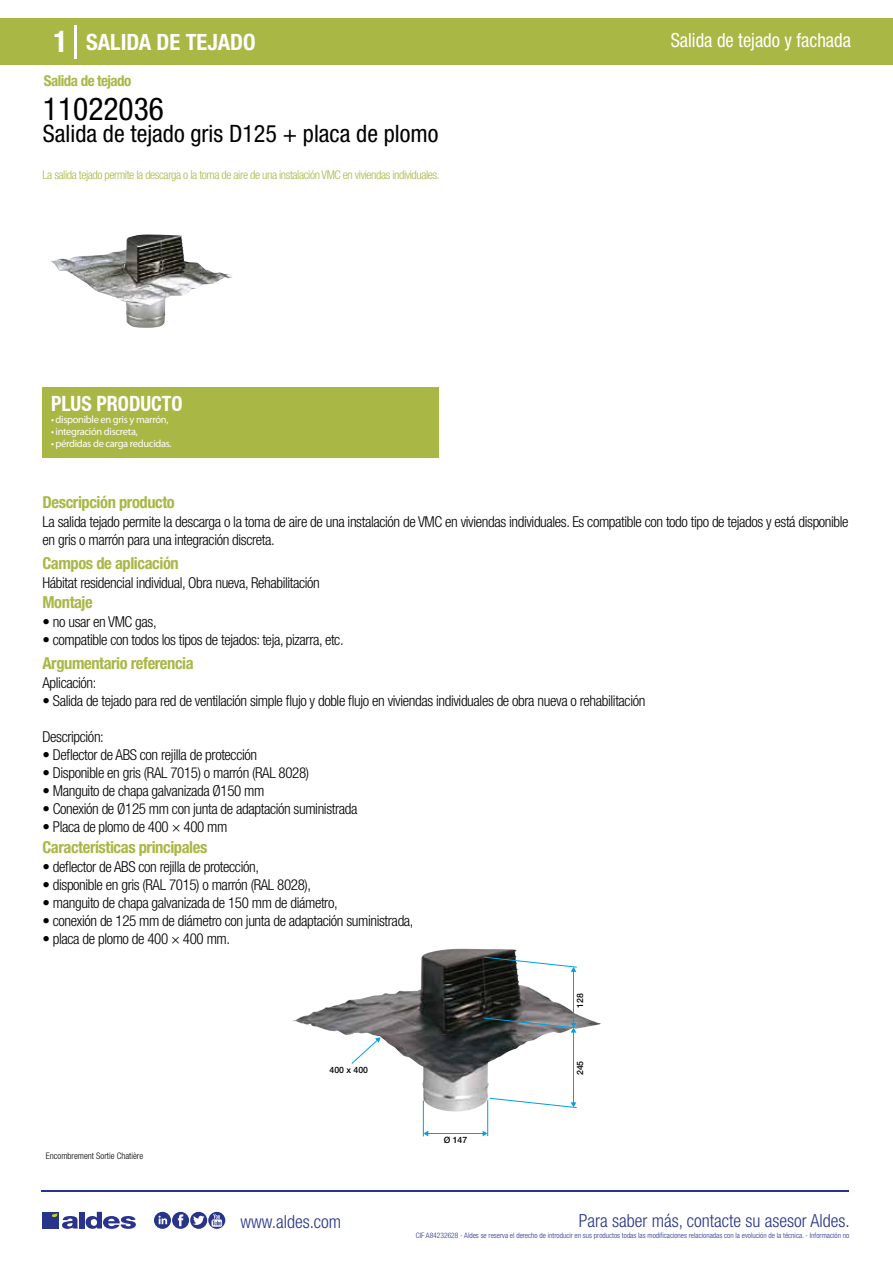
<style>
.page{position:relative;width:893px;height:1263px;background:#fff}
.page>*{position:absolute;margin:0;border:0;box-sizing:border-box;transform-origin:0 0}
.t1{font:condensed 31.5px "Helvetica Neue LT Std";color:#000}
.t2{font:condensed 24px "Helvetica Neue LT Std";color:#000}
.t3{font:700 condensed 22.5px "Helvetica Neue LT Std";color:#fff}
.t4{font:700 condensed 21px "Helvetica Neue";color:#fff;scale:.95 1}
.t5{font:condensed 19.5px "Helvetica Neue LT Std";color:#fff;scale:.95 1}
.t6{font:300 condensed 18px "Helvetica Neue";color:#28348b}
.t7{font:700 condensed 16.5px "Helvetica Neue LT Std";letter-spacing:-.025em;color:#a9b745}
.t8{font:300 condensed 15px/18px "Helvetica Neue LT Std";letter-spacing:-.025em;color:#000}
.t9{font:700 condensed 15px "Helvetica Neue LT Std";letter-spacing:-.035em;color:#a9b745}
.t10{font:300 condensed 12px "Helvetica Neue LT Std";letter-spacing:-.035em;color:#a9b745}
.t11{font:10.5px "Myriad Pro";letter-spacing:-.03em;color:#fff}
.t12{font:300 condensed 9px "Helvetica Neue";color:#000}
.t13{font:500 8.7px "Helvetica Neue";color:#000}
.t14{font:300 condensed 7.5px "Helvetica Neue";color:#28348b}
.s1{font-size:30px}
</style>
<div class="page">
<div style="left:0;top:18px;width:893px;height:46px;background:#a9b745"></div>
<div style="left:43px;top:387px;width:396px;height:70px;background:#a9b745"></div>
<hr style="left:74px;top:25px;width:2px;height:33px;background:#fff">
<img style="left:51px;top:234px;width:181px;height:94px">
<img style="left:292px;top:949px;width:225px;height:117px">
<svg style="left:351px;top:1037px;width:30px;height:28px"></svg>
<svg style="left:422px;top:956px;width:156px;height:181px"></svg>
<hr style="left:41px;top:1190px;width:808px;height:1px;background:#28348b">
<svg style="left:154px;top:1212px;width:71px;height:17px"></svg>
<div style="left:42px;top:1212px;width:17px;height:16px;background:#28348b"></div>
<div style="left:79px;top:1212px;width:5px;height:16px;background:#28348b"></div>
<svg style="left:86px;top:1212px;width:50px;height:17px"></svg>
<svg style="left:52px;top:1213px;width:26px;height:16px"></svg>
<h3 class="t3" style="left:54px;top:28px;width:204px"><span class="s1">1</span> SALIDA DE TEJADO</h3>
<h3 class="t5" style="left:671px;top:29px;width:191px">Salida de tejado y fachada</h3>
<p class="t9" style="left:44px;top:71px;width:89px">Salida de tejado</p>
<h1 class="t1" style="left:43px;top:91px;width:122px">11022036</h1>
<h2 class="t2" style="left:43px;top:120px;width:397px">Salida de tejado gris D125 + placa de plomo</h2>
<p class="t10" style="left:43px;top:167px;width:399px">La salida tejado permite la descarga o la toma de aire de una instalación VMC en viviendas individuales.</p>
<h3 class="t4" style="left:51px;top:391px;width:140px">PLUS PRODUCTO</h3>
<p class="t11" style="left:51px;top:413px;width:119px">• disponible en gris y marrón,</p>
<p class="t11" style="left:51px;top:425px;width:88px">• integración discreta,</p>
<p class="t11" style="left:51px;top:437px;width:122px">• pérdidas de carga reducidas.</p>
<p class="t7" style="left:43px;top:492px;width:134px">Descripción producto</p>
<p class="t8" style="left:43px;top:513px;width:808px">La salida tejado permite la descarga o la toma de aire de una instalación de VMC en viviendas individuales. Es compatible con todo tipo de tejados y está disponible en gris o marrón para una integración discreta.</p>
<p class="t8" style="left:43px;top:573px;width:279px">Hábitat residencial individual, Obra nueva, Rehabilitación</p>
<p class="t8" style="left:43px;top:613px;width:116px">• no usar en VMC gas,</p>
<p class="t8" style="left:43px;top:631px;width:303px">• compatible con todos los tipos de tejados: teja, pizarra, etc.</p>
<p class="t7" style="left:43px;top:553px;width:138px">Campos de aplicación</p>
<p class="t7" style="left:43px;top:592px;width:52px">Montaje</p>
<p class="t7" style="left:43px;top:653px;width:153px">Argumentario referencia</p>
<p class="t8" style="left:43px;top:674px;width:55px">Aplicación:</p>
<p class="t8" style="left:43px;top:692px;width:604px">• Salida de tejado para red de ventilación simple flujo y doble flujo en viviendas individuales de obra nueva o rehabilitación</p>
<p class="t8" style="left:43px;top:728px;width:63px">Descripción:</p>
<p class="t8" style="left:43px;top:746px;width:216px">• Deflector de ABS con rejilla de protección</p>
<p class="t8" style="left:43px;top:764px;width:268px">• Disponible en gris (RAL 7015) o marrón (RAL 8028)</p>
<p class="t8" style="left:43px;top:782px;width:223px">• Manguito de chapa galvanizada Ø150 mm</p>
<p class="t8" style="left:43px;top:800px;width:317px">• Conexión de Ø125 mm con junta de adaptación suministrada</p>
<p class="t8" style="left:43px;top:818px;width:186px">• Placa de plomo de 400 × 400 mm</p>
<p class="t7" style="left:43px;top:837px;width:166px">Características principales</p>
<p class="t8" style="left:43px;top:858px;width:218px">• deflector de ABS con rejilla de protección,</p>
<p class="t8" style="left:43px;top:876px;width:270px">• disponible en gris (RAL 7015) o marrón (RAL 8028),</p>
<p class="t8" style="left:43px;top:894px;width:297px">• manguito de chapa galvanizada de 150 mm de diámetro,</p>
<p class="t8" style="left:43px;top:912px;width:373px">• conexión de 125 mm de diámetro con junta de adaptación suministrada,</p>
<p class="t8" style="left:43px;top:930px;width:189px">• placa de plomo de 400 × 400 mm.</p>
<p class="t12" style="left:46px;top:1151px;width:99px">Encombrement Sortie Chatière</p>
<p class="t13" style="left:329px;top:1064px;width:40px">400 x 400</p>
<p class="t13" style="left:444px;top:1135px;width:25px">Ø 147</p>
<p class="t13" style="left:575px;top:1007px;width:16px;rotate:-90deg">128</p>
<p class="t13" style="left:575px;top:1075px;width:16px;rotate:-90deg">245</p>
<p class="t6" style="left:240px;top:1211px;width:102px">www.aldes.com</p>
<p class="t6" style="left:579px;top:1211px;width:272px">Para saber más, contacte su asesor Aldes.</p>
<p class="t14" style="left:416px;top:1230px;width:435px">CIF A84232628 - Aldes se reserva el derecho de introducir en sus productos todas las modificaciones relacionadas con la evolución de la técnica. - Información no</p>
</div>
